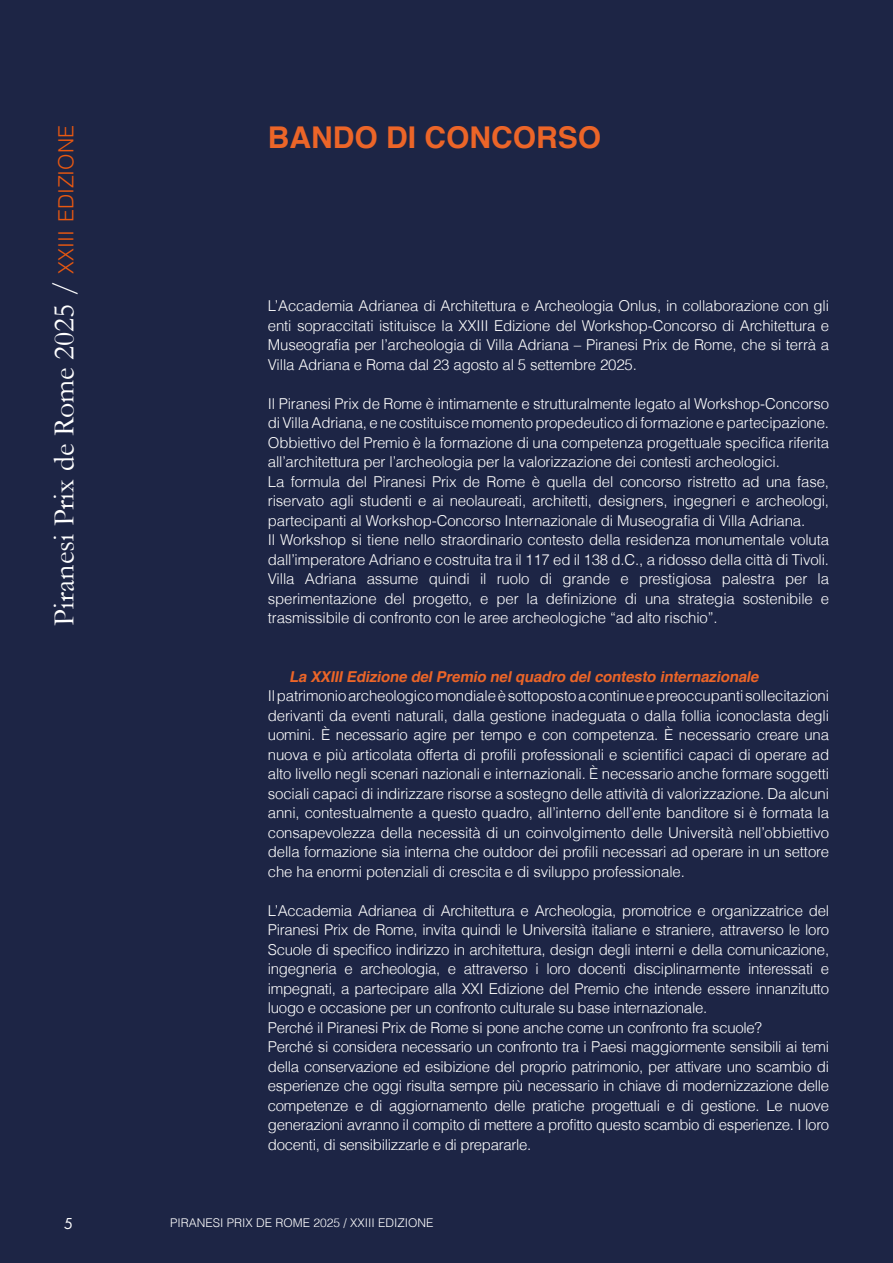
<style>
.page{position:relative;width:893px;height:1263px;background:#1d2545}
.page>*{position:absolute;margin:0;border:0;box-sizing:border-box;transform-origin:0 0}
.t1{font:30px "Garamond";color:#fff}
.t2{font:700 30px "Helvetica";color:#ec6528}
.t3{font:16.5px "Futura PT";color:#fff}
.t4{font:300 15px/19.5px "Helvetica";letter-spacing:-.02em;color:#fff;text-align:justify}
.t5{font:italic 700 15px "Helvetica";color:#ec6528}
.t6{font:300 12px "Helvetica";color:#fff}
.s1{font-family:"Helvetica";font-weight:300;font-size:21px;color:#ea5810}
</style>
<div class="page">
<h1 class="t1" style="left:44px;top:625px;width:502px;rotate:-90deg">Piranesi Prix de Rome 2025 / <span class="s1">xxiii edizione</span></h1>
<h1 class="t2" style="left:268px;top:113px;width:335px">BANDO DI CONCORSO</h1>
<p class="t4" style="left:268px;top:296px;width:563px">L’Accademia Adrianea di Architettura e Archeologia Onlus, in collaborazione con gli enti sopraccitati istituisce la XXIII Edizione del Workshop-Concorso di Architettura e Museografia per l’archeologia di Villa Adriana – Piranesi Prix de Rome, che si terrà a Villa Adriana e Roma dal 23 agosto al 5 settembre 2025.</p>
<p class="t4" style="left:268px;top:393px;width:563px;text-align:left">Il Piranesi Prix de Rome è intimamente e strutturalmente legato al Workshop-Concorso di Villa Adriana, e ne costituisce momento propedeutico di formazione e partecipazione.<br>Obbiettivo del Premio è la formazione di una competenza progettuale specifica riferita all’architettura per l’archeologia per la valorizzazione dei contesti archeologici.<br>La formula del Piranesi Prix de Rome è quella del concorso ristretto ad una fase, riservato agli studenti e ai neolaureati, architetti, designers, ingegneri e archeologi, partecipanti al Workshop-Concorso Internazionale di Museografia di Villa Adriana.<br>Il Workshop si tiene nello straordinario contesto della residenza monumentale voluta dall’imperatore Adriano e costruita tra il 117 ed il 138 d.C., a ridosso della città di Tivoli.<br>Villa Adriana assume quindi il ruolo di grande e prestigiosa palestra per la sperimentazione del progetto, e per la definizione di una strategia sostenibile e trasmissibile di confronto con le aree archeologiche “ad alto rischio”.</p>
<p class="t5" style="left:289px;top:664px;width:475px">LaXXIIIEdizionedelPremio nelquadro delcontesto internazionale</p>
<p class="t4" style="left:268px;top:686px;width:563px">Il patrimonio archeologico mondiale è sottoposto a continue e preoccupanti sollecitazioni derivanti da eventi naturali, dalla gestione inadeguata o dalla follia iconoclasta degli uomini. È necessario agire per tempo e con competenza. È necessario creare una nuova e più articolata offerta di profili professionali e scientifici capaci di operare ad alto livello negli scenari nazionali e internazionali. È necessario anche formare soggetti sociali capaci di indirizzare risorse a sostegno delle attività di valorizzazione. Da alcuni anni, contestualmente a questo quadro, all’interno dell’ente banditore si è formata la consapevolezza della necessità di un coinvolgimento delle Università nell’obbiettivo della formazione sia interna che outdoor dei profili necessari ad operare in un settore che ha enormi potenziali di crescita e di sviluppo professionale.</p>
<p class="t4" style="left:268px;top:900px;width:563px;text-align:left">L’Accademia Adrianea di Architettura e Archeologia, promotrice e organizzatrice del Piranesi Prix de Rome, invita quindi le Università italiane e straniere, attraverso le loro Scuole di specifico indirizzo in architettura, design degli interni e della comunicazione, ingegneria e archeologia, e attraverso i loro docenti disciplinarmente interessati e impegnati, a partecipare alla XXI Edizione del Premio che intende essere innanzitutto luogo e occasione per un confronto culturale su base internazionale.<br>Perché il Piranesi Prix de Rome si pone anche come un confronto fra scuole?<br>Perché si considera necessario un confronto tra i Paesi maggiormente sensibili ai temi della conservazione ed esibizione del proprio patrimonio, per attivare uno scambio di esperienze che oggi risulta sempre più necessario in chiave di modernizzazione delle competenze e di aggiornamento delle pratiche progettuali e di gestione. Le nuove generazioni avranno il compito di mettere a profitto questo scambio di esperienze. I loro docenti, di sensibilizzarle e di prepararle.</p>
<p class="t3" style="left:64px;top:1213px;width:11px">5</p>
<p class="t6" style="left:170px;top:1215px;width:265px">PIRANESI PRIX DE ROME 2025 / XXIII EDIZIONE</p>
</div>
